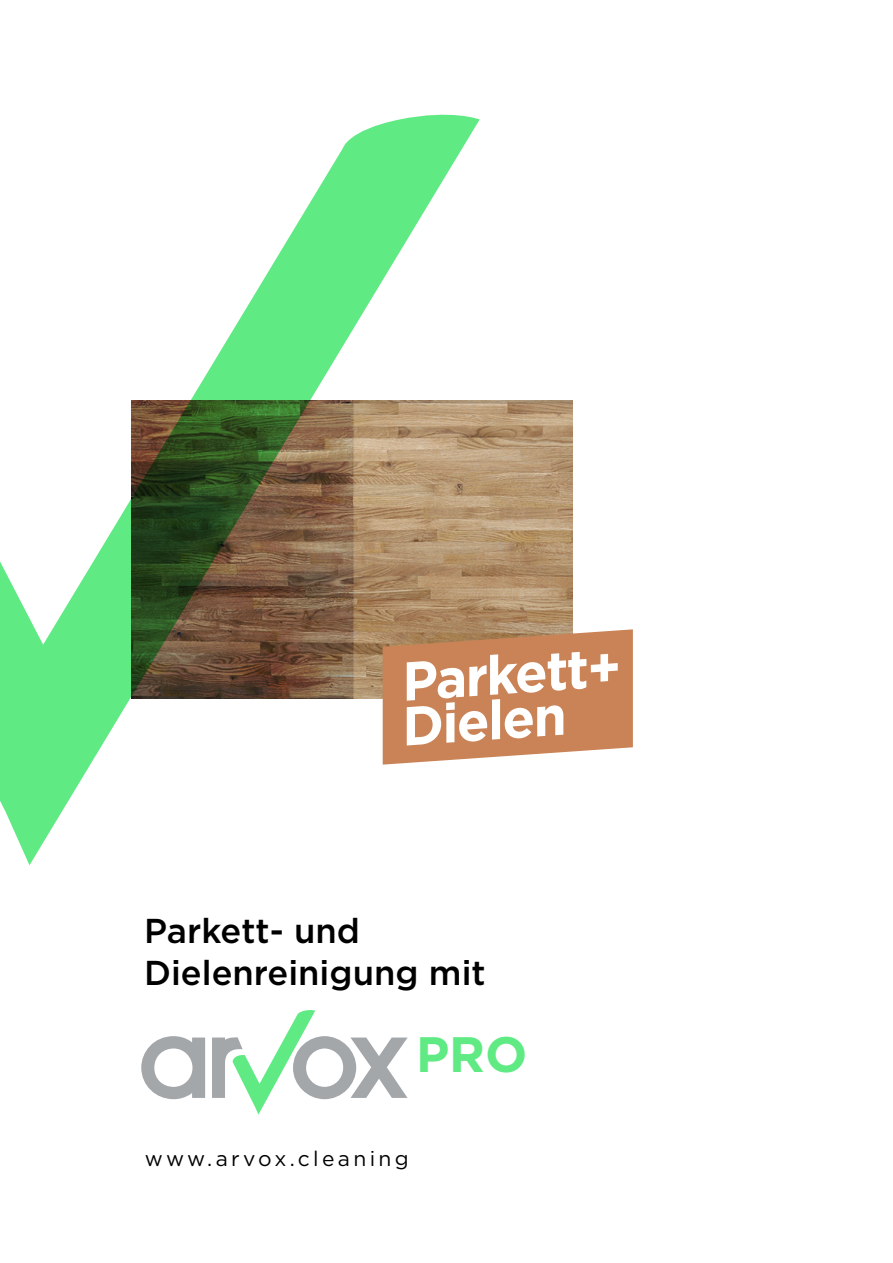
<style>
.page{position:relative;width:893px;height:1263px;background:#fff}
.page>*{position:absolute;margin:0;border:0;box-sizing:border-box;transform-origin:0 0}
.t1{font:700 54.6px/44.7px "Gotham";color:#fff}
.t2{font:700 49.8px "Gotham";color:#5fea83}
.t3{font:500 34.5px/42px "Gotham";color:#000}
.t4{font:21px "Gotham";letter-spacing:.16em;color:#000}
</style>
<div class="page">
<img style="left:558px;top:401px;width:14px;height:228px">
<svg style="left:0;top:114px;width:558px;height:751px"></svg>
<svg style="left:141px;top:1010px;width:267px;height:104px"></svg>
<svg style="left:383px;top:629px;width:250px;height:136px;background:#cb8b62"></svg>
<h1 class="t1" style="left:396px;top:659px;width:224px;rotate:-4deg">Parkett+<br>Dielen</h1>
<p class="t3" style="left:144px;top:910px;width:343px">Parkett- und<br>Dielenreinigung mit</p>
<h2 class="t2" style="left:416px;top:1021px;width:113px">PRO</h2>
<p class="t4" style="left:145px;top:1145px;width:265px">www.arvox.cleaning</p>
</div>
